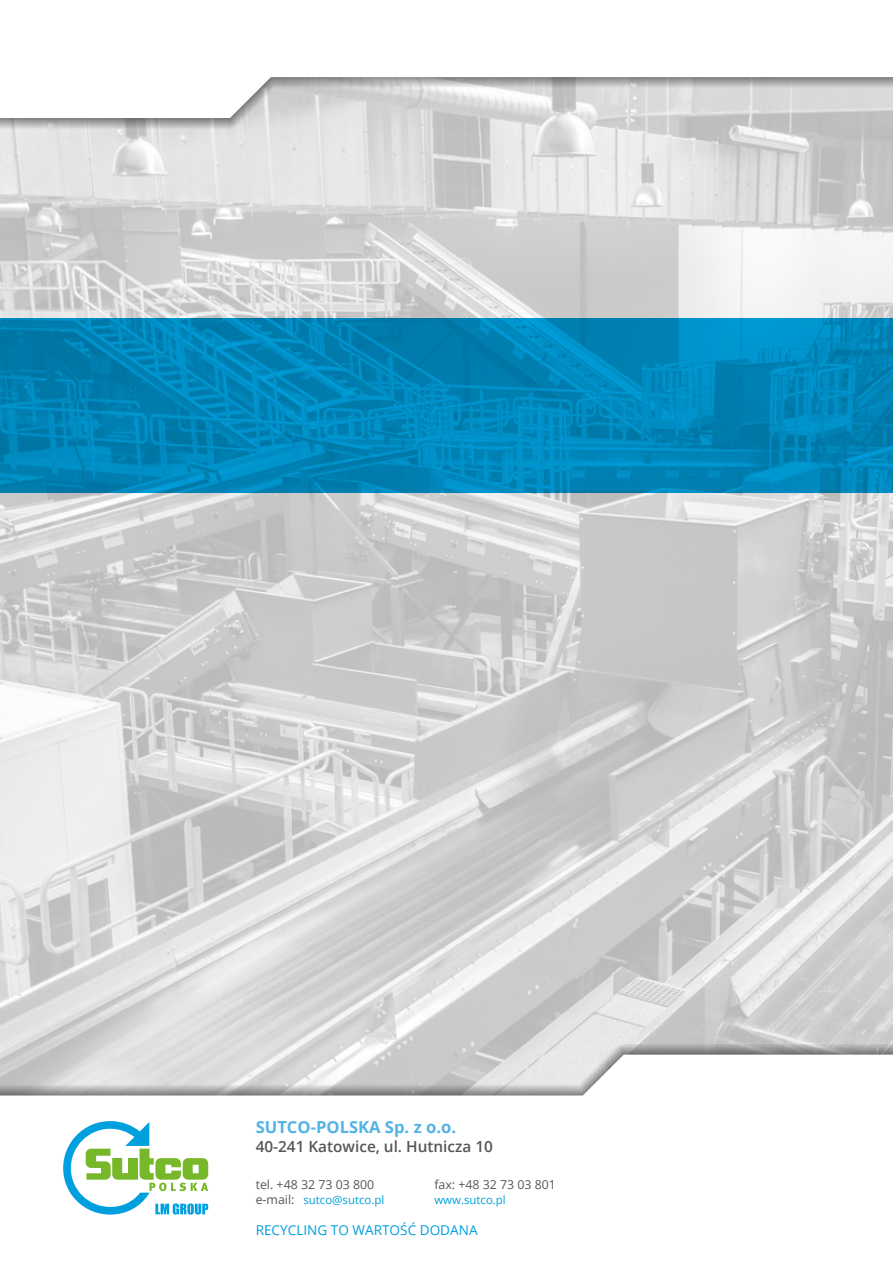
<style>
.page{position:relative;width:893px;height:1263px;background:#fff}
.page>*{position:absolute;margin:0;border:0;box-sizing:border-box;transform-origin:0 0}
.t1{font:700 16.65px "Open Sans";color:#53b3e6}
.t2{font:600 15.3px "Open Sans";color:#575756}
.t3{font:13.65px "Open Sans";color:#00a0de}
.t4{font:12.3px "Open Sans";color:#575756}
.t5{font:11.4px "Open Sans";color:#00a0de}
.s1{font-size:12.3px;color:#575756}
</style>
<div class="page">
<img style="left:0;top:128px;width:893px;height:916px">
<svg style="left:0;top:318px;width:893px;height:175px;background:#0085b9"></svg>
<svg style="left:0;top:1044px;width:893px;height:10px;background:#c5c5c5"></svg>
<svg style="left:0;top:1054px;width:893px;height:161px"></svg>
<svg style="left:63px;top:1121px;width:145px;height:93px"></svg>
<svg style="left:0;top:118px;width:893px;height:10px;background:#c5c5c5"></svg>
<svg style="left:230px;top:77px;width:663px;height:41px;background:#cdcdcd"></svg>
<h1 class="t1" style="left:256px;top:1115px;width:22px">SUTCO</h1>
<h1 class="t1" style="left:311px;top:1115px;width:17px">-POL</h1>
<h1 class="t1" style="left:349px;top:1115px;width:108px">SKA Sp. z o.o.</h1>
<h2 class="t2" style="left:256px;top:1136px;width:239px">40-241 Katowice, ul. Hutnicza 10</h2>
<p class="t4" style="left:256px;top:1176px;width:120px">tel. +48 32 73 03 800</p>
<p class="t4" style="left:434px;top:1176px;width:123px">fax: +48 32 73 03 801</p>
<p class="t5" style="left:256px;top:1192px;width:130px"><span class="s1">e-mail:</span> sutco@sutco.pl</p>
<p class="t5" style="left:434px;top:1192px;width:73px">www.sutco.pl</p>
<p class="t3" style="left:256px;top:1221px;width:223px">RECYCLING to wartość dodana</p>
</div>
